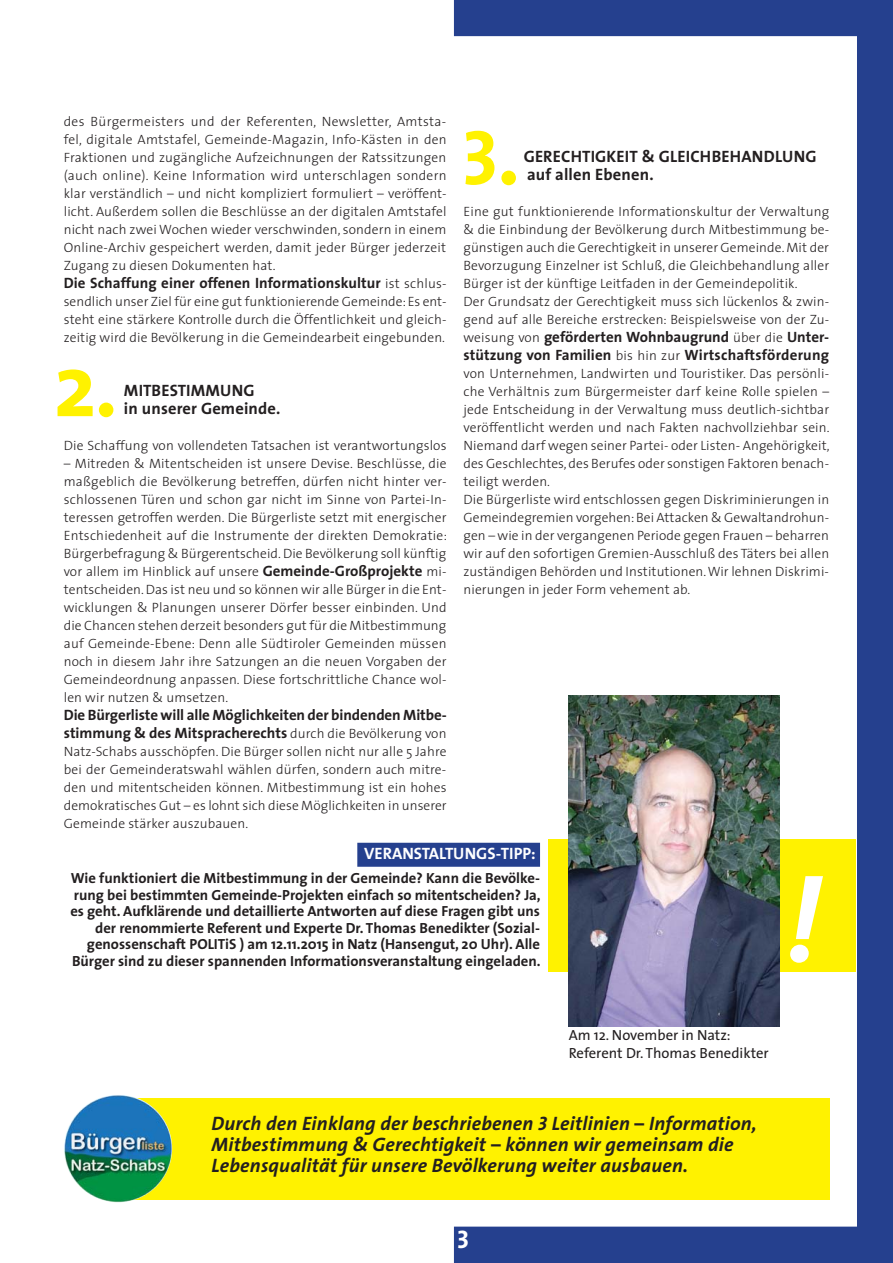
<style>
.page{position:relative;width:893px;height:1263px;background:#fff}
.page>*{position:absolute;margin:0;border:0;box-sizing:border-box;transform-origin:0 0}
.t1{font:italic 700 119.1px "The Sans";color:#fff}
.t2{font:700 89.25px "The Sans";color:#fff200}
.t3{font:78px "The Sans Bold Caps";color:#fff200}
.t4{font:25.5px "The Sans Bold Caps";color:#fff}
.t5{font:italic 700 19.5px/21px "The Sans";letter-spacing:.01em;color:#231f20}
.t6{font:700 16.5px/18px "The Sans";letter-spacing:.01em;color:#231f20}
.t7{font:700 16.5px "The Sans";color:#fff}
.t8{font:700 15px/18px "The Sans";color:#231f20}
.t9{font:700 14.7px/16.5px "The Sans";color:#231f20;text-align:right}
.t10{font:14.7px/18px "The Sans";color:#231f20}
.t11{font:300 13.5px/18px "The Sans";letter-spacing:.01em;color:#231f20;text-align:justify}
.s1{font-weight:300;font-size:13.5px}
.s2{font-weight:700;font-size:15px}
.s3{font-family:"The Sans";font-weight:700;font-size:89.25px}
.s4{font-family:"The Sans Bold Caps";font-weight:400}
</style>
<div class="page">
<div style="left:454px;top:0;width:439px;height:36px;background:#25408e"></div>
<div style="left:454px;top:1226px;width:439px;height:37px;background:#25408e"></div>
<div style="left:857px;top:35px;width:36px;height:1228px;background:#25408e"></div>
<div style="left:112px;top:1098px;width:717px;height:101px;background:#fff200"></div>
<div style="left:549px;top:839px;width:307px;height:133px;background:#fff200"></div>
<img style="left:569px;top:696px;width:211px;height:330px">
<div style="left:357px;top:843px;width:183px;height:24px;background:#25408e"></div>
<img style="left:64px;top:1094px;width:108px;height:108px;border-radius:50%">
<p class="t11" style="left:64px;top:114px;width:384px">des Bürgermeisters und der Referenten, Newsletter, Amtsta&shy;fel, digitale Amtstafel, Gemeinde-Magazin, Info-Kästen in den Fraktionen und zugängliche Aufzeichnungen der Ratssitzungen (auch online). Keine Information wird unterschlagen sondern klar verständlich – und nicht kompliziert formuliert – veröffent&shy;licht. Außerdem sollen die Beschlüsse an der digitalen Amtstafel nicht nach zwei Wochen wieder verschwinden, sondern in einem Online-Archiv gespeichert werden, damit jeder Bürger jederzeit Zugang zu diesen Dokumenten hat.</p>
<p class="t8" style="left:64px;top:274px;width:384px">Die Schaffung einer offenen Informationskultur <span class="s1">ist schlus-</span></p>
<p class="t11" style="left:64px;top:294px;width:384px">sendlich unser Ziel für eine gut funktionierende Gemeinde: Es ent&shy;steht eine stärkere Kontrolle durch die Öffentlichkeit und gleich&shy;zeitig wird die Bevölkerung in die Gemeindearbeit eingebunden.</p>
<p class="t6" style="left:124px;top:382px;width:158px">MITBESTIMMUNG<br>in unserer Gemeinde.</p>
<p class="t11" style="left:64px;top:438px;width:384px">Die Schaffung von vollendeten Tatsachen ist verantwortungslos</p>
<p class="t11" style="left:64px;top:456px;width:385px">– Mitreden &amp; Mitentscheiden ist unsere Devise. Beschlüsse, die maßgeblich die Bevölkerung betreffen, dürfen nicht hinter ver&shy;schlossenen Türen und schon gar nicht im Sinne von Partei-In&shy;teressen getroffen werden. Die Bürgerliste setzt mit energischer Entschiedenheit auf die Instrumente der direkten Demokratie:<br>Bürgerbefragung &amp; Bürgerentscheid. Die Bevölkerung soll künftig vor allem im Hinblick auf unsere <span class="s2">Gemeinde-Großprojekte</span> mi&shy;tentscheiden. Das ist neu und so können wir alle Bürger in die Ent&shy;wicklungen &amp; Planungen unserer Dörfer besser einbinden. Und die Chancen stehen derzeit besonders gut für die Mitbestimmung auf Gemeinde-Ebene: Denn alle Südtiroler Gemeinden müssen noch in diesem Jahr ihre Satzungen an die neuen Vorgaben der Gemeindeordnung anpassen. Diese fortschrittliche Chance wol&shy;len wir nutzen &amp; umsetzen.</p>
<p class="t8" style="left:64px;top:706px;width:384px">Die Bürgerliste will alle Möglichkeiten der bindenden Mitbe&shy;stimmung &amp; des Mitspracherechts <span class="s1">durch die Bevölkerung von</span></p>
<p class="t11" style="left:64px;top:744px;width:384px">Natz-Schabs ausschöpfen. Die Bürger sollen nicht nur alle 5 Jahre bei der Gemeinderatswahl wählen dürfen, sondern auch mitre&shy;den und mitentscheiden können. Mitbestimmung ist ein hohes demokratisches Gut – es lohnt sich diese Möglichkeiten in unserer Gemeinde stärker auszubauen.</p>
<h2 class="t2" style="left:54px;top:341px;width:66px">2.</h2>
<h3 class="t3" style="left:462px;top:93px;width:60px">3<span class="s3">.</span></h3>
<p class="t6" style="left:524px;top:148px;width:294px">GERECHTIGKEIT &amp; GLEICHBEHANDLUNG auf allen Ebenen.</p>
<p class="t11" style="left:463px;top:204px;width:367px;text-align:left">Eine gut funktionierende Informationskultur der Verwaltung &amp; die Einbindung der Bevölkerung durch Mitbestimmung be&shy;günstigen auch die Gerechtigkeit in unserer Gemeinde. Mit der Bevorzugung Einzelner ist Schluß, die Gleichbehandlung aller Bürger ist der künftige Leitfaden in der Gemeindepolitik.<br>Der Grundsatz der Gerechtigkeit muss sich lückenlos &amp; zwin&shy;gend auf alle Bereiche erstrecken: Beispielsweise von der Zu-</p>
<p class="t8" style="left:463px;top:328px;width:367px"><span class="s1">weisung von</span> geförderten Wohnbaugrund <span class="s1">über die</span> Unter&shy;stützung von Familien <span class="s1">bis hin zur</span> Wirtschaftsförderung</p>
<p class="t11" style="left:463px;top:366px;width:368px;text-align:left">von Unternehmen, Landwirten und Touristiker. Das persönli&shy;che Verhältnis zum Bürgermeister darf keine Rolle spielen – jede Entscheidung in der Verwaltung muss deutlich-sichtbar veröffentlicht werden und nach Fakten nachvollziehbar sein.<br>Niemand darf wegen seiner Partei- oder Listen- Angehörigkeit, des Geschlechtes, des Berufes oder sonstigen Faktoren benach&shy;teiligt werden.<br>Die Bürgerliste wird entschlossen gegen Diskriminierungen in Gemeindegremien vorgehen: Bei Attacken &amp; Gewaltandrohun&shy;gen – wie in der vergangenen Periode gegen Frauen – beharren wir auf den sofortigen Gremien-Ausschluß des Täters bei allen zuständigen Behörden und Institutionen. Wir lehnen Diskrimi&shy;nierungen in jeder Form vehement ab.</p>
<p class="t7" style="left:364px;top:845px;width:173px">VERANSTALTUNGS-TIPP:</p>
<p class="t9" style="left:70px;top:870px;width:472px">Wie funktioniert die Mitbestimmung in der Gemeinde? Kann die Bevölke&shy;rung bei bestimmten Gemeinde-Projekten einfach so mitentscheiden? Ja, es geht. Aufklärende und detaillierte Antworten auf diese Fragen gibt uns der renommierte Referent und Experte Dr. Thomas Benedikter (Sozial&shy;genossenschaft POLITiS ) am 12.11.2015 in Natz (Hansengut, 20 Uhr). Alle Bürger sind zu dieser spannenden Informationsveranstaltung eingeladen.</p>
<h1 class="t1" style="left:785px;top:860px;width:37px">!</h1>
<p class="t10" style="left:569px;top:1027px;width:202px">Am 12. November in Natz:<br>Referent Dr. Thomas Benedikter</p>
<h3 class="t5" style="left:212px;top:1114px;width:547px">Durch den Einklang der beschriebenen <span class="s4">3</span> Leitlinien – Information,<br>Mitbestimmung &amp; Gerechtigkeit – können wir gemeinsam die<br>Lebensqualität für unsere Bevölkerung weiter ausbauen.</h3>
<h3 class="t4" style="left:457px;top:1218px;width:14px">3</h3>
</div>
